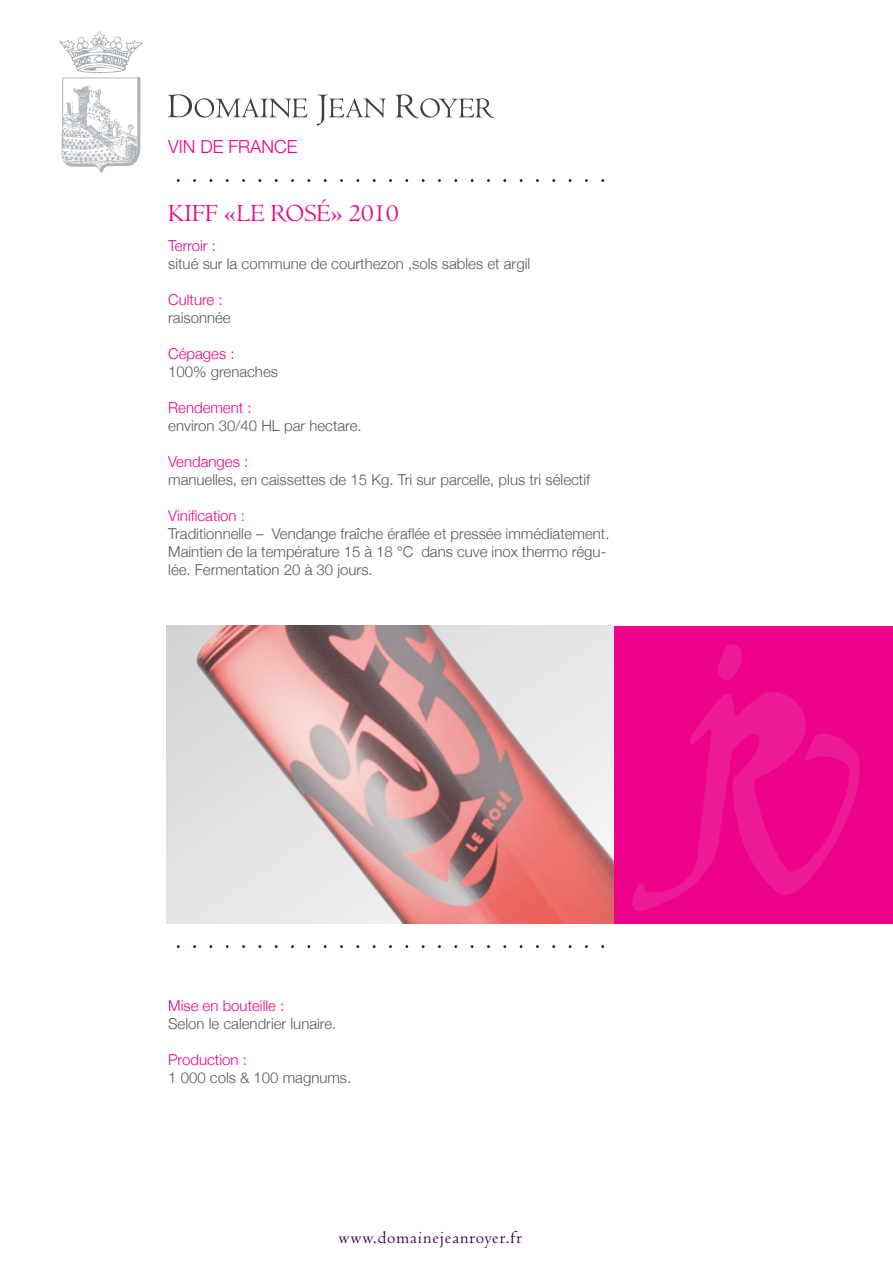
<style>
.page{position:relative;width:893px;height:1263px;background:#fff}
.page>*{position:absolute;margin:0;border:0;box-sizing:border-box;transform-origin:0 0}
.t1{font:25.5px "Centaur";color:#ed028c}
.t2{font:18px "Centaur";letter-spacing:.05em;color:#37003f}
.t3{font:300 18px "Helvetica Neue";color:#ed028c}
.t4{font:300 15px/18px "Helvetica Neue";color:#57585a}
.t5{font:300 15px "Helvetica Neue";color:#ed028c}
</style>
<div class="page">
<img style="left:59px;top:31px;width:84px;height:43px">
<svg style="left:61px;top:77px;width:80px;height:96px"></svg>
<svg style="left:62px;top:78px;width:77px;height:70px"></svg>
<svg style="left:168px;top:94px;width:140px;height:24px"></svg>
<svg style="left:316px;top:95px;width:70px;height:30px"></svg>
<svg style="left:396px;top:94px;width:98px;height:24px"></svg>
<svg style="left:615px;top:626px;width:272px;height:298px;background:#ed068e"></svg>
<img style="left:167px;top:626px;width:447px;height:297px">
<p class="t3" style="left:168px;top:135px;width:131px">VIN DE FRANCE</p>
<h1 class="t1" style="left:168px;top:200px;width:232px">KIFF «LE ROSÉ» 2010</h1>
<p class="t5" style="left:168px;top:237px;width:49px">Terroir :</p>
<p class="t4" style="left:168px;top:254px;width:364px">situé sur la commune de courthezon ,sols sables et argil</p>
<p class="t5" style="left:168px;top:291px;width:56px">Culture :</p>
<p class="t4" style="left:168px;top:308px;width:64px">raisonnée</p>
<p class="t5" style="left:168px;top:345px;width:68px">Cépages :</p>
<p class="t4" style="left:168px;top:362px;width:111px">100% grenaches</p>
<p class="t5" style="left:168px;top:399px;width:85px">Rendement :</p>
<p class="t4" style="left:168px;top:416px;width:195px">environ 30/40 HL par hectare.</p>
<p class="t5" style="left:168px;top:453px;width:82px">Vendanges :</p>
<p class="t4" style="left:168px;top:470px;width:423px">manuelles, en caissettes de 15 Kg. Tri sur parcelle, plus tri sélectif</p>
<p class="t5" style="left:168px;top:507px;width:78px">Vinification :</p>
<p class="t4" style="left:168px;top:524px;width:443px">Traditionnelle – Vendange fraîche éraflée et pressée immédiatement.<br>Maintien de la température 15 à 18 °C dans cuve inox thermo régu&shy;lée. Fermentation 20 à 30 jours.</p>
<p class="t5" style="left:168px;top:997px;width:118px">Mise en bouteille :</p>
<p class="t4" style="left:168px;top:1015px;width:170px">Selon le calendrier lunaire.</p>
<p class="t5" style="left:168px;top:1051px;width:80px">Production :</p>
<p class="t4" style="left:168px;top:1069px;width:185px">1 000 cols &amp; 100 magnums.</p>
<p class="t2" style="left:339px;top:1228px;width:185px">www.domainejeanroyer.fr</p>
</div>
